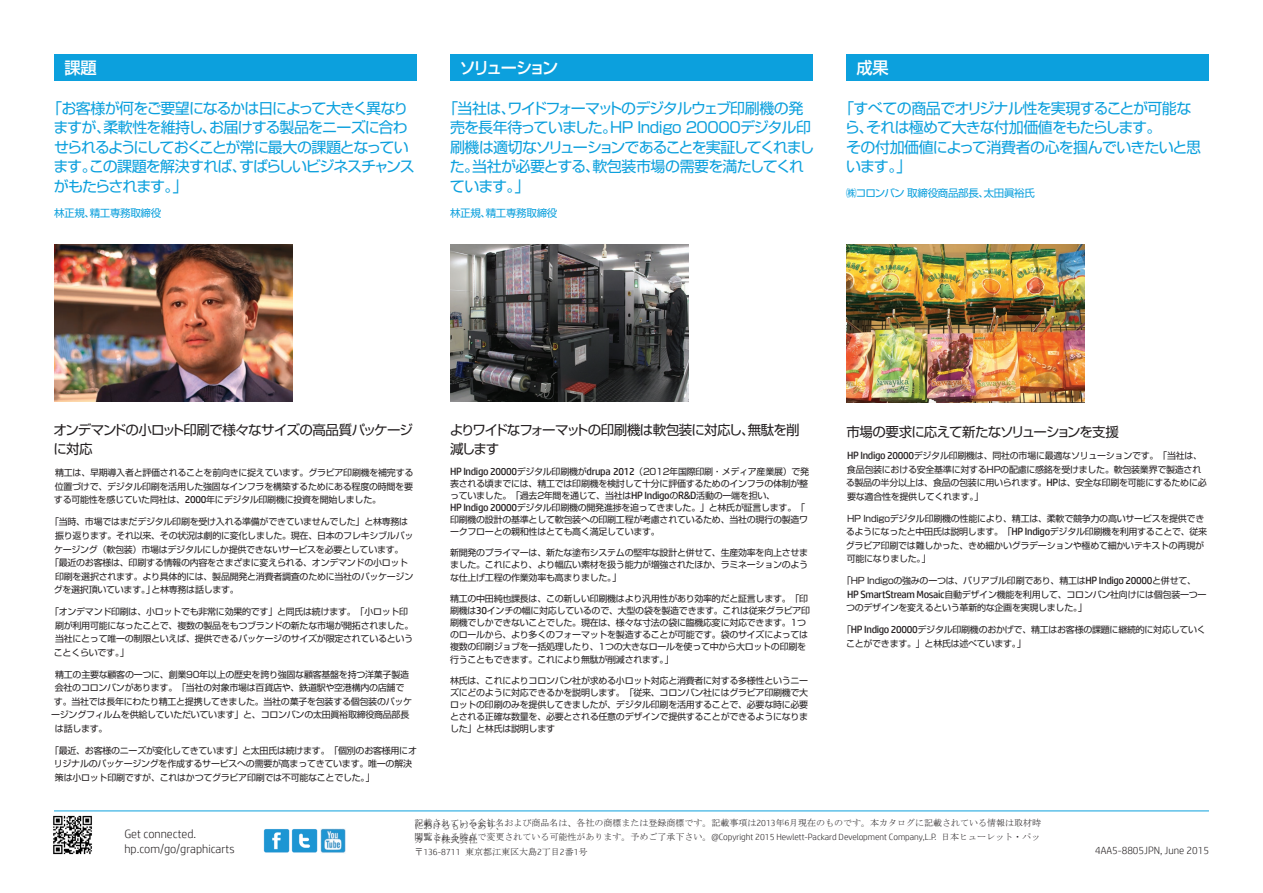
<style>
.page{position:relative;width:1263px;height:893px;background:#fff}
.page>*{position:absolute;margin:0;border:0;box-sizing:border-box;transform-origin:0 0}
.t1{font:500 16.5px "Shin Go Pro";letter-spacing:-.175em;color:#fff}
.t2{font:500 16.5px "Shin Go Pro";letter-spacing:-.13em;color:#fff}
.t3{font:15px/19.5px "Shin Go Pro";letter-spacing:-.06em;color:#0ca0dd}
.sub-headers{font:13.5px/19.5px "Shin Go Pro";letter-spacing:-.06em;color:#231f20}
.body{font:300 12px/15px "HP Simplified";color:#231f20}
.t4{font:10.5px "Shin Go Pro";letter-spacing:-.03em;color:#0ca0dd}
.Copyright{font:300 10.5px "HP Simplified";color:#231f20}
.body-2{font:9px/13.5px "Shin Go Pro";letter-spacing:-.03em;color:#231f20}
.Copyright-2{font:9px "MS Mincho";color:#231f20}
.Copyright-3{font:300 9px "HP Simplified";color:#231f20}
.s1{font-family:"HP Simplified ME";font-size:10.5px}
.s2{font-family:"HP Simplified";font-size:10.5px}
.s3{font-family:"HP Simplified";font-weight:300}
.s4{font-family:"MS Mincho";font-weight:400}
</style>
<div class="page">
<hr style="left:54px;top:810px;width:1155px;height:1px;background:#0ca0dd">
<div style="left:54px;top:54px;width:363px;height:27px;background:#0ca0dd"></div>
<div style="left:450px;top:54px;width:363px;height:27px;background:#0ca0dd"></div>
<div style="left:846px;top:54px;width:363px;height:27px;background:#0ca0dd"></div>
<img style="left:264px;top:829px;width:26px;height:24px">
<img style="left:292px;top:829px;width:25px;height:24px">
<img style="left:320px;top:828px;width:26px;height:25px">
<img style="left:450px;top:244px;width:238px;height:158px">
<img style="left:846px;top:244px;width:238px;height:158px">
<img style="left:54px;top:244px;width:238px;height:158px">
<img style="left:53px;top:815px;width:39px;height:40px">
<p class="t2" style="left:64px;top:54px;width:34px">課題</p>
<p class="t1" style="left:459px;top:54px;width:100px">ソリューション</p>
<p class="t2" style="left:856px;top:54px;width:34px">成果</p>
<p class="t3" style="left:54px;top:97px;width:363px;text-indent:-6px">「お客様が何をご要望になるかは日によって大きく異なりますが、柔軟性を維持し、お届けする製品をニーズに合わせられるようにしておくことが常に最大の課題となっています。この課題を解決すれば、すばらしいビジネスチャンスがもたらされます。」</p>
<p class="t4" style="left:54px;top:204px;width:109px">林正規、精工専務取締役</p>
<p class="t3" style="left:450px;top:97px;width:366px;text-indent:-7px">「当社は、ワイドフォーマットのデジタルウェブ印刷機の発売を長年待っていました。HP Indigo 20000デジタル印刷機は適切なソリューションであることを実証してくれました。当社が必要とする、軟包装市場の需要を満たしてくれています。」</p>
<p class="t4" style="left:450px;top:204px;width:109px">林正規、精工専務取締役</p>
<p class="t3" style="left:845px;top:97px;width:358px;text-indent:-6px">「すべての商品でオリジナル性を実現することが可能なら、それは極めて大きな付加価値をもたらします。<br>その付加価値によって消費者の心を掴んでいきたいと思います。」</p>
<p class="t4" style="left:846px;top:185px;width:190px">㈱コロンバン 取締役商品部長、太田眞裕氏</p>
<p class="sub-headers" style="left:53px;top:418px;width:361px">オンデマンドの小ロット印刷で様々なサイズの高品質パッケージに対応</p>
<p class="body-2" style="left:54px;top:465px;width:361px;text-align:justify">精工は、早期導入者と評価されることを前向きに捉えています。グラビア印刷機を補完する位置づけで、デジタル印刷を活用した強固なインフラを構築するためにある程度の時間を要する可能性を感じていた同社は、<span class="s1">2000</span>年にデジタル印刷機に投資を開始しました。</p>
<p class="body-2" style="left:50px;top:514px;width:360px">「当時、市場ではまだデジタル印刷を受け入れる準備ができていませんでした」と林専務は</p>
<p class="body-2" style="left:55px;top:528px;width:360px">振り返ります。それ以来、その状況は劇的に変化しました。現在、日本のフレキシブルパッ</p>
<p class="body-2" style="left:54px;top:541px;width:351px">ケージング（軟包装）市場はデジタルにしか提供できないサービスを必要としています。</p>
<p class="body-2" style="left:50px;top:555px;width:360px">「最近のお客様は、印刷する情報の内容をさまざまに変えられる、オンデマンドの小ロット</p>
<p class="body-2" style="left:55px;top:568px;width:360px">印刷を選択されます。より具体的には、製品開発と消費者調査のために当社のパッケージン</p>
<p class="body-2" style="left:54px;top:582px;width:187px">グを選択頂いています。」と林専務は話します。</p>
<p class="body-2" style="left:54px;top:604px;width:361px;text-indent:-4px">「オンデマンド印刷は、小ロットでも非常に効果的です」と同氏は続けます。「小ロット印刷が利用可能になったことで、複数の製品をもつブランドの新たな市場が開拓されました。当社にとって唯一の制限といえば、提供できるパッケージのサイズが限定されているということくらいです。」</p>
<p class="body-2" style="left:55px;top:666px;width:355px">精工の主要な顧客の一つに、創業90年以上の歴史を誇り強固な顧客基盤を持つ洋菓子製造</p>
<p class="body-2" style="left:55px;top:680px;width:351px">会社のコロンバンがあります。「当社の対象市場は百貨店や、鉄道駅や空港構内の店舗で</p>
<p class="body-2" style="left:54px;top:693px;width:360px">す。当社では長年にわたり精工と提携してきました。当社の菓子を包装する個包装のパッケ</p>
<p class="body-2" style="left:51px;top:707px;width:360px">ージングフィルムを供給していただいています」と、コロンバンの太田眞裕取締役商品部長</p>
<p class="body-2" style="left:55px;top:720px;width:54px">は話します。</p>
<p class="body-2" style="left:54px;top:742px;width:365px;text-indent:-4px">「最近、お客様のニーズが変化してきています」と太田氏は続けます。「個別のお客様用にオリジナルのパッケージングを作成するサービスへの需要が高まってきています。唯一の解決策は小ロット印刷ですが、これはかつてグラビア印刷では不可能なことでした。」</p>
<p class="sub-headers" style="left:450px;top:418px;width:352px">よりワイドなフォーマットの印刷機は軟包装に対応し、無駄を削減します</p>
<p class="body-2" style="left:450px;top:464px;width:361px;line-height:12px"><span class="s1">HP Indigo 20000</span>デジタル印刷機が<span class="s2">drupa 2012</span>（2012年国際印刷・メディア産業展）で発表される頃までには、精工では印刷機を検討して十分に評価するためのインフラの体制が整っていました。「過去2年間を通じて、当社は<span class="s2">HP Indigo</span>の<span class="s2">R&amp;D</span>活動の一端を担い、<br><span class="s1">HP Indigo 20000</span>デジタル印刷機の開発進捗を追ってきました。」と林氏が証言します。「印刷機の設計の基準として軟包装への印刷工程が考慮されているため、当社の現行の製造ワークフローとの親和性はとても高く満足しています。</p>
<p class="body-2" style="left:450px;top:545px;width:360px;line-height:12px">新開発のプライマーは、新たな塗布システムの堅牢な設計と併せて、生産効率を向上させまました。これにより、より幅広い素材を扱う能力が増強されたほか、ラミネーションのよう</p>
<p class="body-2" style="left:450px;top:570px;width:173px">な仕上げ工程の作業効率も高まりました。」</p>
<p class="body-2" style="left:450px;top:591px;width:362px;line-height:12px">精工の中田純也課長は、この新しい印刷機はより汎用性があり効率的だと証言します。「印刷機は<span class="s2">30</span>インチの幅に対応しているので、大型の袋を製造できます。これは従来グラビア印刷機でしかできないことでした。現在は、様々な寸法の袋に臨機応変に対応できます。1つのロールから、より多くのフォーマットを製造することが可能です。袋のサイズによっては複数の印刷ジョブを一括処理したり、1つの大きなロールを使って中から大ロットの印刷を</p>
<p class="body-2" style="left:450px;top:652px;width:225px">行うこともできます。これにより無駄が削減されます。」</p>
<p class="body-2" style="left:450px;top:673px;width:360px;line-height:12px;text-align:justify">林氏は、これによりコロンバン社が求める小ロット対応と消費者に対する多様性というニーズにどのように対応できるかを説明します。「従来、コロンバン社にはグラビア印刷機で大ロットの印刷のみを提供してきましたが、デジタル印刷を活用することで、必要な時に必要とされる正確な数量を、必要とされる任意のデザインで提供することができるようになりました」と林氏は説明します</p>
<p class="sub-headers" style="left:846px;top:421px;width:274px">市場の要求に応えて新たなソリューションを支援</p>
<p class="body-2" style="left:846px;top:448px;width:362px"><span class="s1">HP Indigo 20000</span>デジタル印刷機は、同社の市場に最適なソリューションです。「当社は、食品包装における安全基準に対するHPの配慮に感銘を受けました。軟包装業界で製造される製品の半分以上は、食品の包装に用いられます。<span class="s1">HP</span>は、安全な印刷を可能にするために必要な適合性を提供してくれます。」</p>
<p class="body-2" style="left:846px;top:511px;width:363px">HP Indigoデジタル印刷機の性能により、精工は、柔軟で競争力の高いサービスを提供できるようになったと中田氏は説明します。「<span class="s1">HP Indigo</span>デジタル印刷機を利用することで、従来グラビア印刷では難しかった、きめ細かいグラデーションや極めて細かいテキストの再現が可能になりました。」</p>
<p class="body-2" style="left:846px;top:573px;width:362px;text-indent:-4px">「HP Indigoの強みの一つは、バリアブル印刷であり、精工は<span class="s1">HP Indigo 20000</span>と併せて、<br><span class="s2">HP SmartStream Mosaic</span>自動デザイン機能を利用して、コロンバン社向けには個包装一つ一つのデザインを変えるという革新的な企画を実現しました。」</p>
<p class="body-2" style="left:846px;top:622px;width:361px;text-indent:-4px">「<span class="s1">HP Indigo 20000</span>デジタル印刷機のおかげで、精工はお客様の課題に継続的に対応していくことができます。」と林氏は述べています。」</p>
<p class="body" style="left:124px;top:826px;width:112px">Get connected. hp.com/go/graphicarts</p>
<p class="Copyright-2" style="left:414px;top:818px;width:628px">記載されている会社名および商品名は、各社の商標または登録商標です。記載事項は<span class="s3">2013</span>年6月現在のものです。本カタログに記載されている情報は取材時</p>
<p class="Copyright-2" style="left:414px;top:821px;width:91px">におけるものであり、</p>
<p class="Copyright-2" style="left:414px;top:835px;width:64px">カード株式会社</p>
<p class="Copyright-3" style="left:414px;top:832px;width:627px"><span class="s4">閲覧される時点で変更されている可能性があります。予めご了承下さい。</span>@Copyright 2015 Hewlett-Packard Development Company,L.P. <span class="s4">日本ヒューレット・パッ</span></p>
<p class="Copyright-2" style="left:414px;top:847px;width:175px">〒<span class="s3">136-8711</span> 東京都江東区大島<span class="s3">2</span>丁目<span class="s3">2</span>番<span class="s3">1</span>号</p>
<p class="Copyright" style="left:1095px;top:844px;width:115px">4AA5-8805JPN, June 2015</p>
</div>
